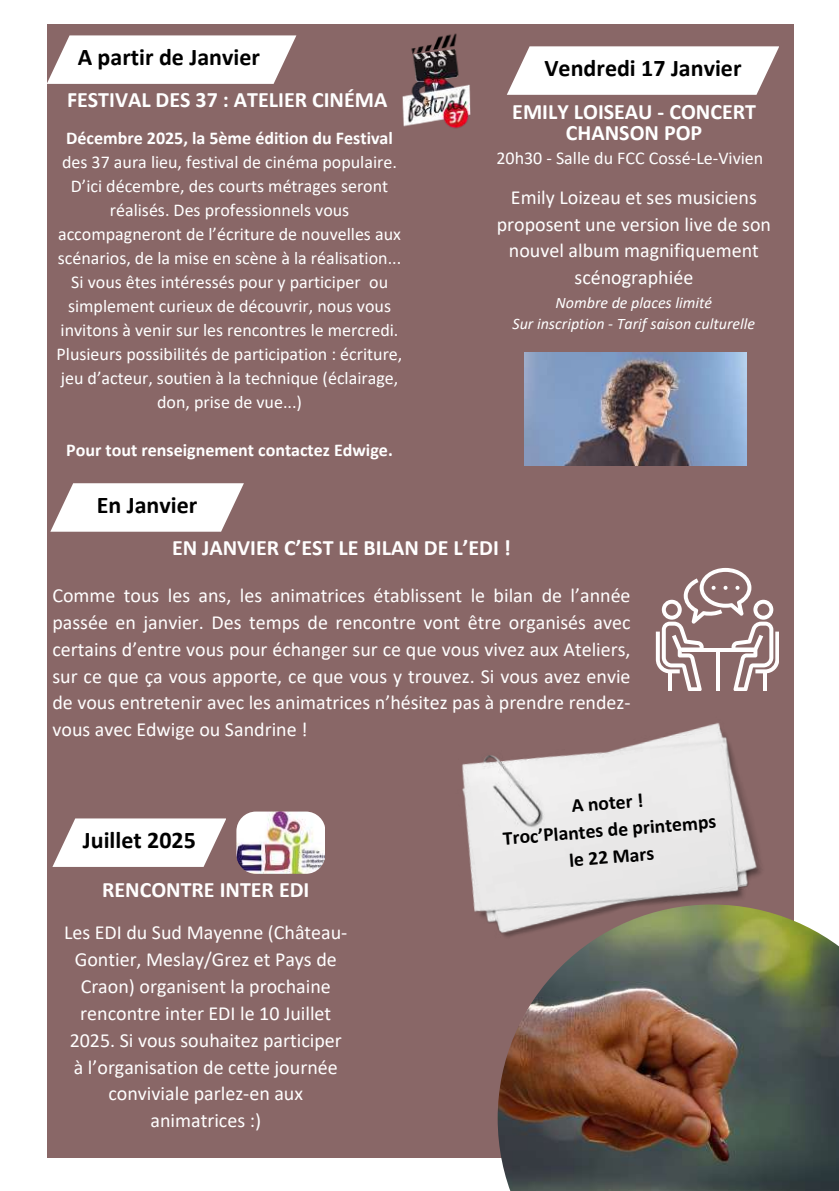
<style>
.page{position:relative;width:839px;height:1191px;background:#fff}
.page>*{position:absolute;margin:0;border:0;box-sizing:border-box;transform-origin:0 0}
.t1{font:700 24px "Calibri";color:#000}
.t2{font:700 22px/21px "Calibri";color:#fff;text-align:center}
.t3{font:700 22px "Calibri";color:#fffefe}
.t4{font:20px/26.8px "Calibri";color:#fffefe;text-align:justify}
.t5{font:20px/26.6px "Calibri";color:#fff;text-align:center}
.t6{font:700 19.6px/27px "Calibri";color:#000;text-align:center}
.t7{font:18px/24px "Calibri";color:#fff;text-align:center}
.t8{font:700 18px "Calibri";color:#fff}
.t9{font:italic 16px/21.4px "Calibri";color:#fff;text-align:center}
</style>
<div class="page">
<div style="left:47px;top:25px;width:746px;height:1133px;background:#896767"></div>
<img style="left:497px;top:921px;width:341px;height:270px">
<img style="left:462px;top:693px;width:332px;height:271px">
<svg style="left:52px;top:818px;width:174px;height:49px;background:#eee9e9"></svg>
<img style="left:236px;top:812px;width:89px;height:62px;border-radius:19px">
<svg style="left:655px;top:568px;width:123px;height:123px"></svg>
<svg style="left:50px;top:483px;width:194px;height:49px;background:#efebeb"></svg>
<svg style="left:507px;top:46px;width:272px;height:49px;background:#f4f1f1"></svg>
<svg style="left:47px;top:35px;width:249px;height:49px;background:#f3efef"></svg>
<img style="left:402px;top:33px;width:69px;height:96px">
<img style="left:524px;top:353px;width:222px;height:112px">
<p class="t1" style="left:78px;top:47px;width:184px">A partir de Janvier</p>
<p class="t2" style="left:67px;top:91px;width:322px">FESTIVAL DES 37 : ATELIER CINÉMA</p>
<p class="t8" style="left:66px;top:131px;width:328px">Décembre 2025, la 5ème édition du Festival</p>
<p class="t7" style="left:57px;top:152px;width:347px">des 37 aura lieu, festival de cinéma populaire.<br>D’ici décembre, des courts métrages seront réalisés. Des professionnels vous accompagneront de l’écriture de nouvelles aux scénarios, de la mise en scène à la réalisation...<br>Si vous êtes intéressés pour y participer ou simplement curieux de découvrir, nous vous invitons à venir sur les rencontres le mercredi.<br>Plusieurs possibilités de participation : écriture, jeu d’acteur, soutien à la technique (éclairage, don, prise de vue...)</p>
<p class="t8" style="left:66px;top:443px;width:328px">Pour tout renseignement contactez Edwige.</p>
<p class="t1" style="left:97px;top:495px;width:102px">En Janvier</p>
<p class="t1" style="left:544px;top:58px;width:198px">Vendredi 17 Janvier</p>
<p class="t2" style="left:512px;top:103px;width:245px">EMILY LOISEAU - CONCERT<br>CHANSON POP</p>
<p class="t7" style="left:496px;top:148px;width:268px">20h30 - Salle du FCC Cossé-Le-Vivien</p>
<p class="t5" style="left:496px;top:186px;width:276px">Emily Loizeau et ses musiciens proposent une version live de son nouvel album magnifiquement scénographiée</p>
<p class="t9" style="left:512px;top:293px;width:244px">Nombre de places limité<br>Sur inscription - Tarif saison culturelle</p>
<p class="t3" style="left:172px;top:539px;width:340px">EN JANVIER C’EST LE BILAN DE L’EDI !</p>
<p class="t4" style="left:52px;top:584px;width:579px">Comme tous les ans, les animatrices établissent le bilan de l’année passée en janvier. Des temps de rencontre vont être organisés avec certains d’entre vous pour échanger sur ce que vous vivez aux Ateliers, sur ce que ça vous apporte, ce que vous y trouvez. Si vous avez envie de vous entretenir avec les animatrices n’hésitez pas à prendre rendez&shy;vous avec Edwige ou Sandrine !</p>
<p class="t1" style="left:83px;top:830px;width:114px">Juillet 2025</p>
<p class="t3" style="left:102px;top:881px;width:209px">RENCONTRE INTER EDI</p>
<p class="t4" style="left:64px;top:921px;width:285px;text-align:center">Les EDI du Sud Mayenne (Château-<br>Gontier, Meslay/Grez et Pays de<br>Craon) organisent la prochaine rencontre inter EDI le 10 Juillet<br>2025. Si vous souhaitez participer à l’organisation de cette journée conviviale parlez-en aux animatrices :)</p>
<p class="t6" style="left:499px;top:800px;width:215px;rotate:-5deg">A noter !<br>Troc’Plantes de printemps le 22 Mars</p>
</div>
